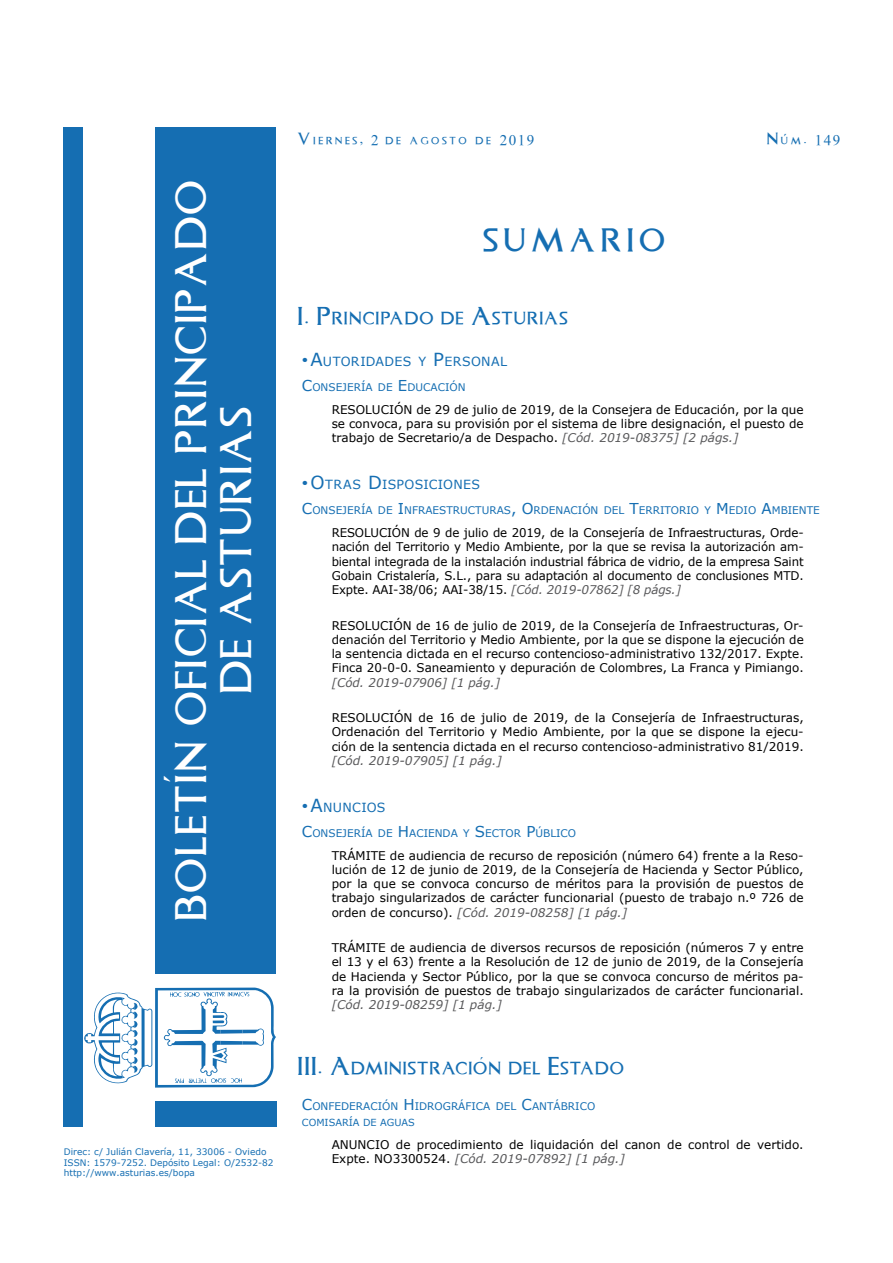
<style>
.page{position:relative;width:893px;height:1263px;background:#fff}
.page>*{position:absolute;margin:0;border:0;box-sizing:border-box;transform-origin:0 0}
.t1{font:36px/45px "Asturica";letter-spacing:.05em;color:#fff;text-align:center}
.SUMARIO{font:27px "Asturica";letter-spacing:.2em;color:#156eb2}
.SUM_Secc{font:14.7px "Asturica";letter-spacing:.075em;color:#156eb2}
.FECHA_Cabecera{font:13.5px "Asturica";letter-spacing:.2em;color:#156eb2}
.SUM_SubSecc{font:12.6px "Verdana";letter-spacing:.025em;color:#156eb2}
.SUM_Anuncio{font:12px/14.2px "Verdana";color:#000;text-align:justify}
.SUM_Organismo{font:10.5px "Verdana";color:#156eb2}
.SUM_SubOrganismo{font:9.75px "Verdana";color:#156eb2}
.PIE{font:9px "Verdana";color:#156eb2}
.s1{font-size:15px}
.s2{font-size:21px}
.s3{font-family:"Asturica";font-size:18px}
.s4{font-size:18px}
.s5{font-style:italic;color:#58585a}
</style>
<div class="page">
<div style="left:155px;top:1101px;width:121px;height:26px;background:#156eb2"></div>
<div style="left:156px;top:128px;width:120px;height:846px;background:#156eb2"></div>
<div style="left:64px;top:128px;width:19px;height:999px;background:#156eb2"></div>
<svg style="left:84px;top:987px;width:192px;height:100px"></svg>
<p class="t1" style="left:165px;top:921px;width:742px;rotate:-90deg">BOLETÍN OFICIAL DEL PRINCIPADO<br>DE ASTURIAS</p>
<p class="PIE" style="left:64px;top:1146px;width:204px">Direc: c/ Julián Clavería, 11, 33006 - Oviedo</p>
<p class="PIE" style="left:64px;top:1157px;width:211px">ISSN: 1579-7252. Depósito Legal: O/2532-82</p>
<p class="PIE" style="left:64px;top:1167px;width:133px">http://www.asturias.es/bopa</p>
<p class="FECHA_Cabecera" style="left:298px;top:129px;width:238px">Viernes, <span class="s1">2</span> de agosto de <span class="s1">2019</span></p>
<p class="FECHA_Cabecera" style="left:767px;top:129px;width:75px">Núm. <span class="s1">149</span></p>
<p class="SUMARIO" style="left:483px;top:219px;width:184px">SUMARIO</p>
<p class="SUM_Secc" style="left:298px;top:307px;width:272px"><span class="s2">I. P</span>RINCIPADO DE <span class="s2">A</span>STURIAS</p>
<p class="SUM_SubSecc" style="left:302px;top:353px;width:207px"><span class="s3">•</span><span class="s4">A</span>UTORIDADES Y <span class="s4">P</span>ERSONAL</p>
<p class="SUM_Organismo" style="left:302px;top:380px;width:130px"><span class="s1">C</span>ONSEJERÍA DE <span class="s1">E</span>DUCAC</p>
<p class="SUM_Organismo" style="left:445px;top:380px;width:22px">IÓN</p>
<p class="SUM_Anuncio" style="left:332px;top:402px;width:25px">Resol</p>
<p class="SUM_Anuncio" style="left:332px;top:402px;width:473px;text-indent:40px">ución de 29 de julio de 2019, de la Consejera de Educación, por la que se convoca, para su provisión por el sistema de libre designación, el puesto de trabajo de Secretario/a de Despacho. <span class="s5">[Cód. 2019‑08375] [2 págs.]</span></p>
<p class="SUM_SubSecc" style="left:302px;top:477px;width:180px"><span class="s3">•</span><span class="s4">O</span>TRAS <span class="s4">D</span>ISPOSICIONES</p>
<p class="SUM_Organismo" style="left:302px;top:504px;width:519px"><span class="s1">C</span>ONSEJERÍA DE <span class="s1">I</span> NFRAESTRUCTURAS<span class="s1">, O</span> RDENACIÓN DEL <span class="s1">T</span>ERRITORIO Y <span class="s1">M</span>EDIO <span class="s1">A</span>M BIENTE</p>
<p class="SUM_Anuncio" style="left:332px;top:525px;width:24px">Resol</p>
<p class="SUM_Anuncio" style="left:332px;top:525px;width:473px;text-indent:39px">ución de 9 de julio de 2019, de la Consejería de Infraestructuras, Orde&shy;nación del Territorio y Medio Ambiente, por la que se revisa la autorización am&shy;biental integrada de la instalación industrial fábrica de vidrio, de la empresa Saint Gobain Cristalería, S.L., para su adaptación al documento de conclusiones MTD.<br>Expte. AAI-38/06; AAI-38/15. <span class="s5">[Cód. 2019‑07862] [8 págs.]</span></p>
<p class="SUM_Anuncio" style="left:332px;top:618px;width:25px">Resol</p>
<p class="SUM_Anuncio" style="left:332px;top:618px;width:474px;text-indent:40px">ución de 16 de julio de 2019, de la Consejería de Infraestructuras, Or&shy;denación del Territorio y Medio Ambiente, por la que se dispone la ejecución de la sentencia dictada en el recurso contencioso-administrativo 132/2017. Expte.<br>Finca 20-0-0. Saneamiento y depuración de Colombres, La Franca y Pimiango. <span class="s5">[Cód. 2019‑07906] [1 pág.]</span></p>
<p class="SUM_Anuncio" style="left:332px;top:710px;width:25px">Resol</p>
<p class="SUM_Anuncio" style="left:332px;top:710px;width:473px;text-indent:40px">ución de 16 de julio de 2019, de la Consejería de Infraestructuras, Ordenación del Territorio y Medio Ambiente, por la que se dispone la ejecu&shy;ción de la sentencia dictada en el recurso contencioso-administrativo 81/2019. <span class="s5">[Cód. 2019‑07905] [1 pág.]</span></p>
<p class="SUM_SubSecc" style="left:302px;top:799px;width:85px"><span class="s3">•</span><span class="s4">A</span>NUNCIOS</p>
<p class="SUM_Organismo" style="left:302px;top:826px;width:276px"><span class="s1">C</span>ONSEJERÍA DE <span class="s1">H</span>ACIENDA Y <span class="s1">S</span>ECTOR <span class="s1">P</span>ÚBLICO</p>
<p class="SUM_Anuncio" style="left:332px;top:848px;width:33px">Trámit</p>
<p class="SUM_Anuncio" style="left:332px;top:848px;width:473px;text-indent:46px">e de audiencia de recurso de reposición (número 64) frente a la Reso&shy;lución de 12 de junio de 2019, de la Consejería de Hacienda y Sector Público, por la que se convoca concurso de méritos para la provisión de puestos de trabajo singularizados de carácter funcionarial (puesto de trabajo n.º 726 de orden de concurso). <span class="s5">[Cód. 2019‑08258] [1 pág.]</span></p>
<p class="SUM_Anuncio" style="left:332px;top:940px;width:33px">Trámit</p>
<p class="SUM_Anuncio" style="left:332px;top:940px;width:473px;text-indent:46px">e de audiencia de diversos recursos de reposición (números 7 y entre el 13 y el 63) frente a la Resolución de 12 de junio de 2019, de la Consejería de Hacienda y Sector Público, por la que se convoca concurso de méritos pa&shy;ra la provisión de puestos de trabajo singularizados de carácter funcionarial. <span class="s5">[Cód. 2019‑08259] [1 pág.]</span></p>
<p class="SUM_Secc" style="left:298px;top:1056px;width:328px"><span class="s2">III. A</span>DMINISTRACIÓN DEL <span class="s2">E</span>STADO</p>
<p class="SUM_Organismo" style="left:302px;top:1100px;width:295px"><span class="s1">C</span>ONFEDERACIÓN <span class="s1">H</span>IDROGRÁFICA DEL <span class="s1">C</span>ANTÁBRICO</p>
<p class="SUM_SubOrganismo" style="left:302px;top:1116px;width:15px">Comisar</p>
<p class="SUM_SubOrganismo" style="left:349px;top:1116px;width:61px">ía de Aguas</p>
<p class="SUM_Anuncio" style="left:332px;top:1137px;width:473px">ANU NCIO de procedimiento de liquidación del canon de control de vertido.<br>Expte. NO3300524. <span class="s5">[Cód. 2019‑07892] [1 pág.]</span></p>
</div>
